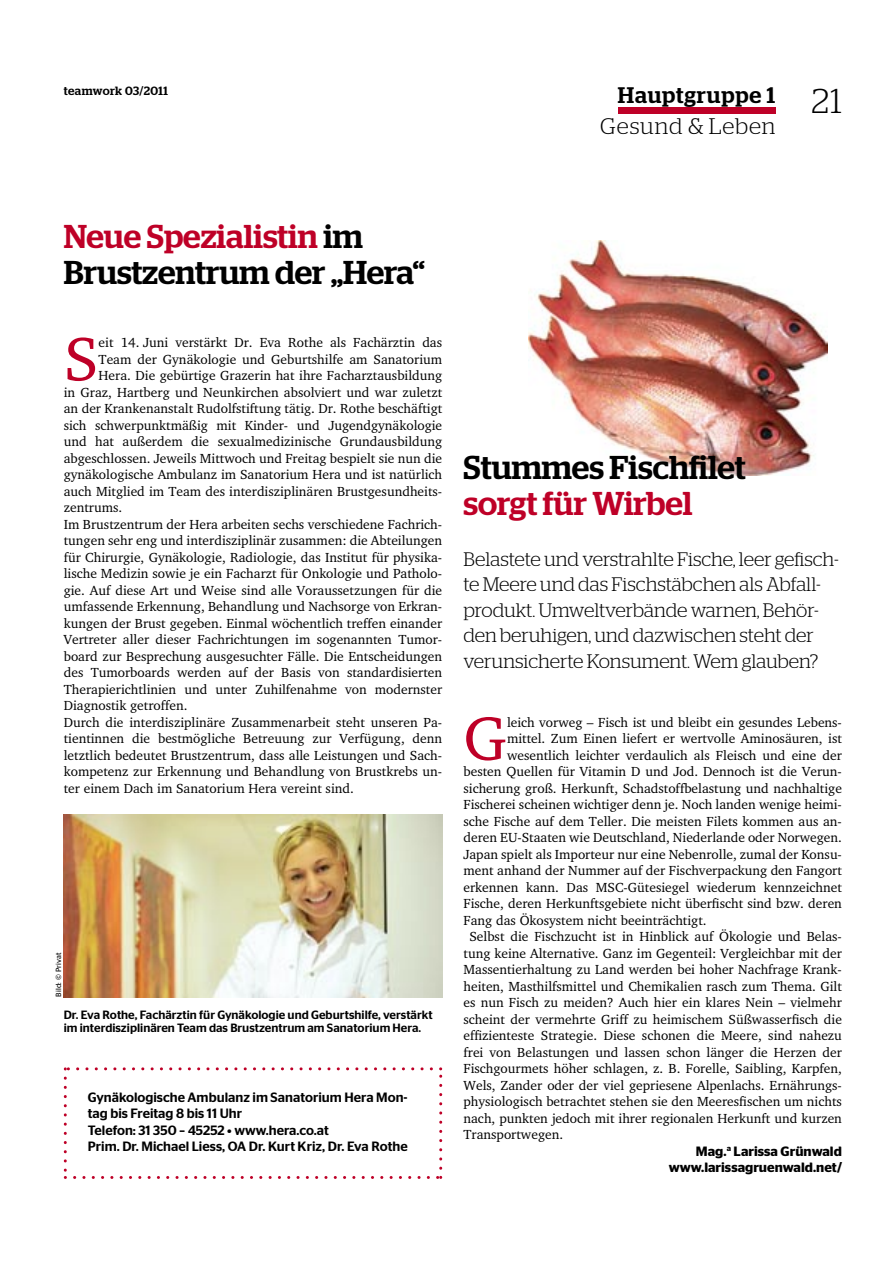
<style>
.page{position:relative;width:893px;height:1263px;background:#fff}
.page>*{position:absolute;margin:0;border:0;box-sizing:border-box;transform-origin:0 0}
.t1{font:62.7px "Charter Itc T";color:#be0027}
.t2{font:300 34.5px "Stag";color:#000}
.t3{font:500 33px/36px "Stag";color:#000}
.t4{font:500 33px "Stag";color:#be0027}
.t5{font:500 22.5px "Stag";letter-spacing:.04em;color:#000}
.t6{font:300 22.5px "Stag";letter-spacing:.04em;color:#000}
.t7{font:300 19.5px/25.5px "Stag";color:#000}
.t8{font:13.5px/16.5px "Charter Itc T";color:#000;text-align:justify}
.t9{font:500 13.5px/16.5px "Stag Sans";color:#000}
.t10{font:600 13.5px "Stag Sans";color:#000}
.t11{font:500 12px/13.5px "Stag Sans";color:#000}
.t12{font:500 12px "Stag";letter-spacing:.035em;color:#000}
.t13{font:7.5px "Stag Sans";color:#000}
.s1{color:#be0027}
</style>
<div class="page">
<img style="left:528px;top:241px;width:299px;height:234px">
<svg style="left:64px;top:1067px;width:378px;height:112px"></svg>
<div style="left:618px;top:107px;width:157px;height:7px;background:#be0027"></div>
<img style="left:64px;top:814px;width:378px;height:184px">
<p class="t12" style="left:64px;top:83px;width:106px">teamwork 03/2011</p>
<p class="t5" style="left:618px;top:82px;width:159px">Hauptgruppe 1</p>
<p class="t6" style="left:600px;top:113px;width:177px">Gesund &amp; Leben</p>
<p class="t3" style="left:64px;top:218px;width:363px"><span class="s1">Neue Spezialistin</span> im<br>Brustzentrum der „Hera“</p>
<p class="t2" style="left:811px;top:81px;width:32px">21</p>
<p class="t1" style="left:64px;top:320px;width:36px">S</p>
<p class="t8" style="left:99px;top:334px;width:345px">eit 14. Juni verstärkt Dr. Eva Rothe als Fachärztin das</p>
<p class="t8" style="left:99px;top:351px;width:345px">Team der Gynäkologie und Geburtshilfe am Sanatorium</p>
<p class="t8" style="left:99px;top:367px;width:345px">Hera. Die gebürtige Grazerin hat ihre Facharztausbildung</p>
<p class="t8" style="left:64px;top:384px;width:380px">in Graz, Hartberg und Neunkirchen absolviert und war zuletzt</p>
<p class="t8" style="left:64px;top:400px;width:380px">an der Krankenanstalt Rudolfstiftung tätig. Dr. Rothe beschäftigt</p>
<p class="t8" style="left:64px;top:417px;width:380px">sich schwerpunktmäßig mit Kinder- und Jugendgynäkologie</p>
<p class="t8" style="left:64px;top:433px;width:380px">und hat außerdem die sexualmedizinische Grundausbildung</p>
<p class="t8" style="left:64px;top:450px;width:380px">abgeschlossen. Jeweils Mittwoch und Freitag bespielt sie nun die</p>
<p class="t8" style="left:64px;top:466px;width:380px">gynäkologische Ambulanz im Sanatorium Hera und ist natürlich</p>
<p class="t8" style="left:64px;top:483px;width:380px">auch Mitglied im Team des interdisziplinären Brustgesundheits-</p>
<p class="t8" style="left:64px;top:499px;width:60px">zentrums.</p>
<p class="t8" style="left:64px;top:516px;width:380px">Im Brustzentrum der Hera arbeiten sechs verschiedene Fachrich&shy;tungen sehr eng und interdisziplinär zusammen: die Abteilungen für Chirurgie, Gynäkologie, Radiologie, das Institut für physika&shy;lische Medizin sowie je ein Facharzt für Onkologie und Patholo&shy;gie. Auf diese Art und Weise sind alle Voraussetzungen für die umfassende Erkennung, Behandlung und Nachsorge von Erkran&shy;kungen der Brust gegeben. Einmal wöchentlich treffen einander Vertreter aller dieser Fachrichtungen im sogenannten Tumor&shy;board zur Besprechung ausgesuchter Fälle. Die Entscheidungen des Tumorboards werden auf der Basis von standardisierten Therapierichtlinien und unter Zuhilfenahme von modernster Diagnostik getroffen.</p>
<p class="t8" style="left:64px;top:714px;width:380px">Durch die interdisziplinäre Zusammenarbeit steht unseren Pa&shy;tientinnen die bestmögliche Betreuung zur Verfügung, denn letztlich bedeutet Brustzentrum, dass alle Leistungen und Sach&shy;kompetenz zur Erkennung und Behandlung von Brustkrebs un&shy;ter einem Dach im Sanatorium Hera vereint sind.</p>
<p class="t1" style="left:463px;top:699px;width:45px">G</p>
<p class="t8" style="left:507px;top:714px;width:336px">leich vorweg – Fisch ist und bleibt ein gesundes Lebens-</p>
<p class="t3" style="left:463px;top:449px;width:284px">Stummes Fischfilet</p>
<p class="t4" style="left:463px;top:484px;width:231px">sorgt für Wirbel</p>
<p class="t7" style="left:463px;top:546px;width:377px">Belastete und verstrahlte Fische, leer gefisch&shy;te Meere und das Fischstäbchen als Abfall&shy;produkt. Umweltverbände warnen, Behör&shy;den beruhigen, und dazwischen steht der verunsicherte Konsument. Wem glauben?</p>
<p class="t8" style="left:507px;top:730px;width:336px">mittel. Zum Einen liefert er wertvolle Aminosäuren, ist</p>
<p class="t8" style="left:507px;top:747px;width:336px">wesentlich leichter verdaulich als Fleisch und eine der</p>
<p class="t8" style="left:463px;top:763px;width:380px">besten Quellen für Vitamin D und Jod. Dennoch ist die Verun-</p>
<p class="t8" style="left:463px;top:780px;width:380px">sicherung groß. Herkunft, Schadstoffbelastung und nachhaltige</p>
<p class="t8" style="left:463px;top:796px;width:380px">Fischerei scheinen wichtiger denn je. Noch landen wenige heimi-</p>
<p class="t8" style="left:463px;top:813px;width:380px">sche Fische auf dem Teller. Die meisten Filets kommen aus an-</p>
<p class="t8" style="left:463px;top:829px;width:380px">deren EU-Staaten wie Deutschland, Niederlande oder Norwegen.</p>
<p class="t8" style="left:463px;top:846px;width:380px">Japan spielt als Importeur nur eine Nebenrolle, zumal der Konsu-</p>
<p class="t8" style="left:463px;top:862px;width:380px">ment anhand der Nummer auf der Fischverpackung den Fangort</p>
<p class="t8" style="left:463px;top:879px;width:380px">erkennen kann. Das MSC-Gütesiegel wiederum kennzeichnet</p>
<p class="t8" style="left:463px;top:895px;width:380px">Fische, deren Herkunftsgebiete nicht überfischt sind bzw. deren</p>
<p class="t8" style="left:463px;top:912px;width:245px">Fang das Ökosystem nicht beeinträchtigt.</p>
<p class="t8" style="left:463px;top:928px;width:380px;text-indent:6px">Selbst die Fischzucht ist in Hinblick auf Ökologie und Belas&shy;tung keine Alternative. Ganz im Gegenteil: Vergleichbar mit der Massentierhaltung zu Land werden bei hoher Nachfrage Krank&shy;heiten, Masthilfsmittel und Chemikalien rasch zum Thema. Gilt es nun Fisch zu meiden? Auch hier ein klares Nein – vielmehr scheint der vermehrte Griff zu heimischem Süßwasserfisch die effizienteste Strategie. Diese schonen die Meere, sind nahezu frei von Belastungen und lassen schon länger die Herzen der Fischgourmets höher schlagen, z. B. Forelle, Saibling, Karpfen, Wels, Zander oder der viel gepriesene Alpenlachs. Ernährungs&shy;physiologisch betrachtet stehen sie den Meeresfischen um nichts nach, punkten jedoch mit ihrer regionalen Herkunft und kurzen Transportwegen.</p>
<p class="t10" style="left:696px;top:1143px;width:147px">Mag.<sup>a</sup> Larissa Grünwald</p>
<p class="t10" style="left:669px;top:1160px;width:175px">www.larissagruenwald.net/</p>
<p class="t13" style="left:54px;top:997px;width:46px;rotate:-90deg">Bild: © Privat</p>
<p class="t11" style="left:64px;top:1007px;width:370px">Dr. Eva Rothe, Fachärztin für Gynäkologie und Geburtshilfe, verstärkt im interdisziplinären Team das Brustzentrum am Sanatorium Hera.</p>
<p class="t9" style="left:88px;top:1088px;width:321px">Gynäkologische Ambulanz im Sanatorium Hera Mon&shy;tag bis Freitag 8 bis 11 Uhr</p>
<p class="t9" style="left:88px;top:1121px;width:242px">Telefon: 31 350 – 45252 • www.hera.co.at</p>
<p class="t9" style="left:88px;top:1138px;width:321px">Prim. Dr. Michael Liess, OA Dr. Kurt Kriz, Dr. Eva Rothe</p>
</div>
